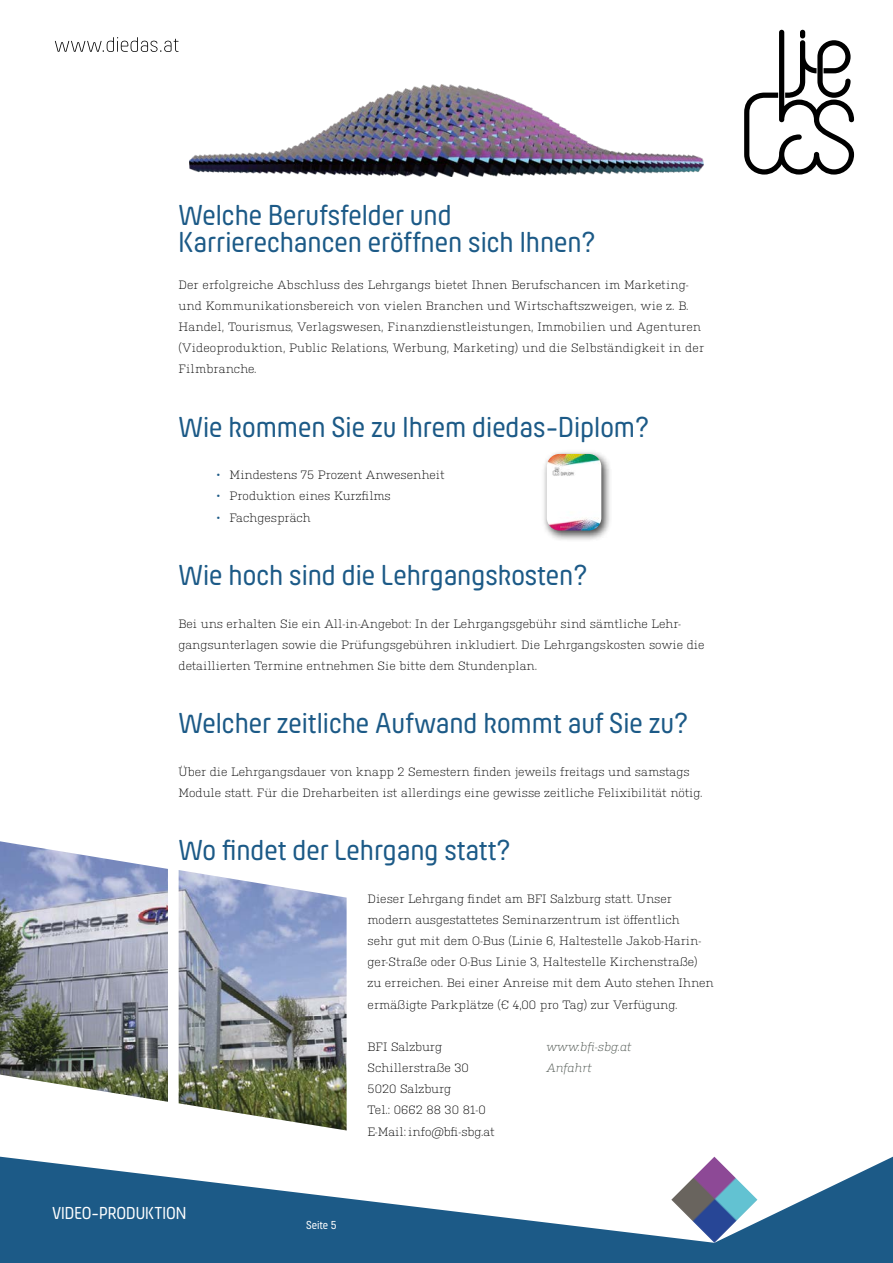
<style>
.page{position:relative;width:893px;height:1263px;background:#fff}
.page>*{position:absolute;margin:0;border:0;box-sizing:border-box;transform-origin:0 0}
.t1{font:30px/27px "Hansom FY";color:#1c5a87}
.t2{font:18px "Hansom FY";color:#fff}
.t3{font:300 12px/21.1px "Kulturista";color:#000}
.t4{font:italic 300 12px/21.1px "Kulturista";color:#454d47}
.t5{font:12px "Hansom FY";color:#fff}
.s1{color:#1c5a87}
</style>
<div class="page">
<svg style="left:0;top:1157px;width:893px;height:106px;fill:#1c5a87"></svg>
<img style="left:671px;top:1157px;width:86px;height:86px">
<img style="left:189px;top:85px;width:515px;height:92px">
<svg style="left:55px;top:37px;width:124px;height:15px"></svg>
<svg style="left:744px;top:30px;width:110px;height:145px"></svg>
<div style="left:541px;top:449px;width:71px;height:93px;background:#000;opacity:.75"></div>
<img style="left:547px;top:454px;width:54px;height:76px">
<img style="left:0;top:841px;width:347px;height:289px">
<h1 class="t1" style="left:179px;top:201px;width:419px">Welche Berufsfelder und<br>Karrierechancen eröffnen sich Ihnen?</h1>
<p class="t3" style="left:179px;top:273px;width:527px">Der erfolgreiche Abschluss des Lehrgangs bietet Ihnen Berufschancen im Marketing&shy;und Kommunikationsbereich von vielen Branchen und Wirtschaftszweigen, wie z. B.<br>Handel, Tourismus, Verlagswesen, Finanzdienstleistungen, Immobilien und Agenturen (Videoproduktion, Public Relations, Werbung, Marketing) und die Selbständigkeit in der Filmbranche.</p>
<h1 class="t1" style="left:179px;top:413px;width:472px">Wie kommen Sie zu Ihrem diedas-Diplom?</h1>
<p class="t3" style="left:217px;top:464px;width:229px"><span class="s1">•</span> Mindestens 75 Prozent Anwesenheit</p>
<p class="t3" style="left:217px;top:485px;width:176px"><span class="s1">•</span> Produktion eines Kurzfilms</p>
<p class="t3" style="left:217px;top:506px;width:96px"><span class="s1">•</span> Fachgespräch</p>
<h1 class="t1" style="left:179px;top:561px;width:410px">Wie hoch sind die Lehrgangskosten?</h1>
<p class="t3" style="left:179px;top:612px;width:527px">Bei uns erhalten Sie ein All-in-Angebot: In der Lehrgangsgebühr sind sämtliche Lehr&shy;gangsunterlagen sowie die Prüfungsgebühren inkludiert. Die Lehrgangskosten sowie die detaillierten Termine entnehmen Sie bitte dem Stundenplan.</p>
<h1 class="t1" style="left:179px;top:709px;width:511px">Welcher zeitliche Aufwand kommt auf Sie zu?</h1>
<p class="t3" style="left:179px;top:760px;width:525px">Über die Lehrgangsdauer von knapp 2 Semestern finden jeweils freitags und samstags<br>Module statt. Für die Dreharbeiten ist allerdings eine gewisse zeitliche Felixibilität nötig.</p>
<h1 class="t1" style="left:179px;top:836px;width:333px">Wo findet der Lehrgang statt?</h1>
<p class="t3" style="left:368px;top:887px;width:348px">Dieser Lehrgang findet am BFI Salzburg statt. Unser modern ausgestattetes Seminarzentrum ist öffentlich<br>sehr gut mit dem O-Bus (Linie 6, Haltestelle Jakob-Harin&shy;ger-Straße oder O-Bus Linie 3, Haltestelle Kirchenstraße) zu erreichen. Bei einer Anreise mit dem Auto stehen Ihnen ermäßigte Parkplätze (€ 4,00 pro Tag) zur Verfügung.</p>
<p class="t3" style="left:368px;top:1035px;width:129px">BFI Salzburg<br>Schillerstraße 30<br>5020 Salzburg<br>Tel.: 0662 88 30 81-0<br>E-Mail: info@bfi-sbg.at</p>
<p class="t4" style="left:546px;top:1035px;width:87px">www.bfi-sbg.at<br>Anfahrt</p>
<h2 class="t2" style="left:52px;top:1203px;width:136px">VIDEO-PRODUKTION</h2>
<p class="t5" style="left:306px;top:1218px;width:32px">Seite 5</p>
</div>
